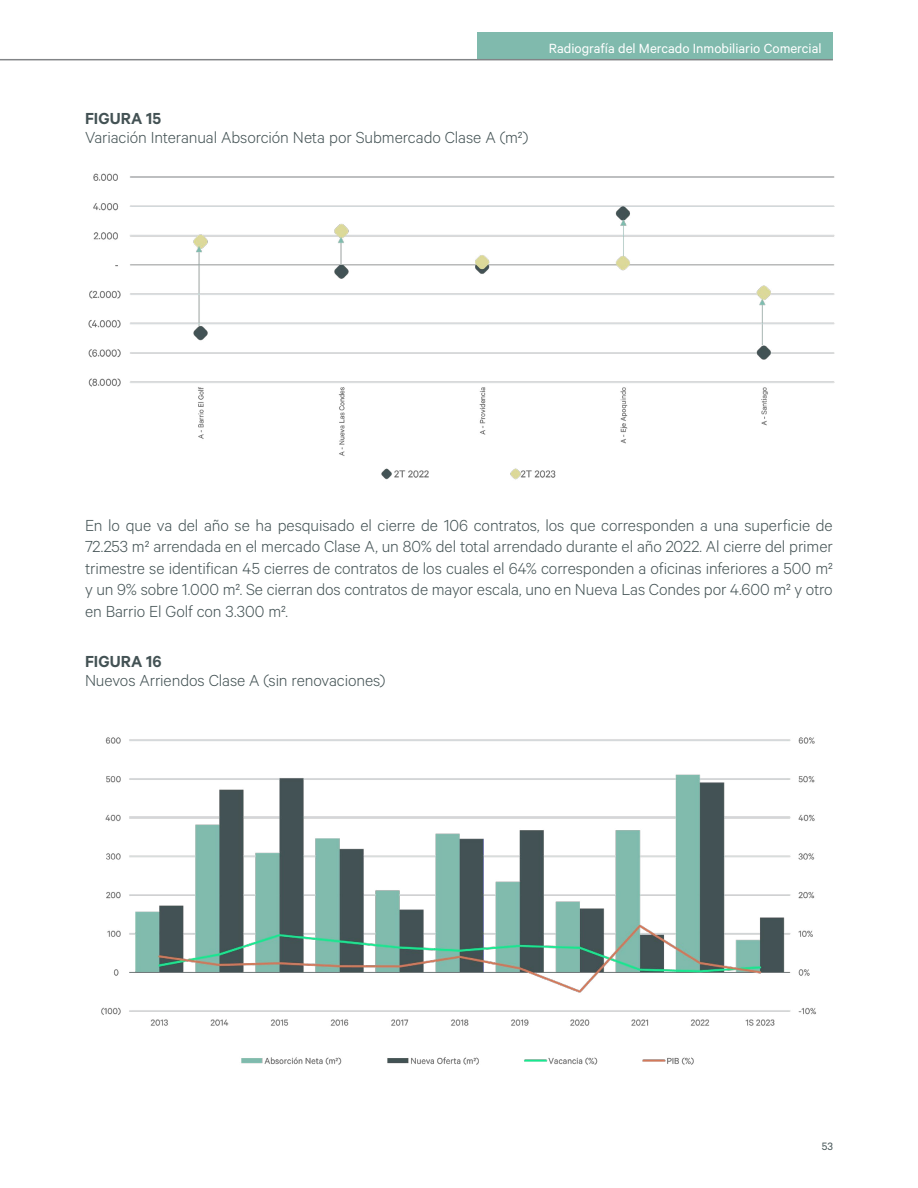
<style>
.page{position:relative;width:918px;height:1188px;background:#fff}
.page>*{position:absolute;margin:0;border:0;box-sizing:border-box;transform-origin:0 0}
.t1{font:300 18px/21.6px "Calibre";letter-spacing:-.005em;color:#435254;text-align:justify}
.t2{font:600 18px "Calibre";letter-spacing:.005em;color:#435254}
.t3{font:15px "Calibre";color:#fff}
.t4{font:12px "Calibre";color:#435254}
</style>
<div class="page">
<div style="left:478px;top:32px;width:355px;height:27px;background:#80baad"></div>
<hr style="left:0;top:59px;width:833px;height:1px;background:#828487">
<img style="left:88px;top:173px;width:747px;height:307px">
<img style="left:101px;top:737px;width:715px;height:328px">
<p class="t3" style="left:549px;top:40px;width:274px">Radiografía del Mercado Inmobiliario Comercial</p>
<p class="t2" style="left:85px;top:108px;width:78px">FIGURA 15</p>
<p class="t1" style="left:85px;top:126px;width:445px">Variación Interanual Absorción Neta por Submercado Clase A (m²)</p>
<p class="t1" style="left:85px;top:513px;width:749px">En lo que va del año se ha pesquisado el cierre de 106 contratos, los que corresponden a una superficie de 72.253 m² arrendada en el mercado Clase A, un 80% del total arrendado durante el año 2022. Al cierre del primer trimestre se identifican 45 cierres de contratos de los cuales el 64% corresponden a oficinas inferiores a 500 m² y un 9% sobre 1.000 m². Se cierran dos contratos de mayor escala, uno en Nueva Las Condes por 4.600 m² y otro en Barrio El Golf con 3.300 m².</p>
<p class="t2" style="left:85px;top:651px;width:78px">FIGURA 16</p>
<p class="t1" style="left:85px;top:669px;width:302px">Nuevos Arriendos Clase A (sin renovaciones)</p>
<p class="t4" style="left:822px;top:1140px;width:13px">53</p>
</div>
